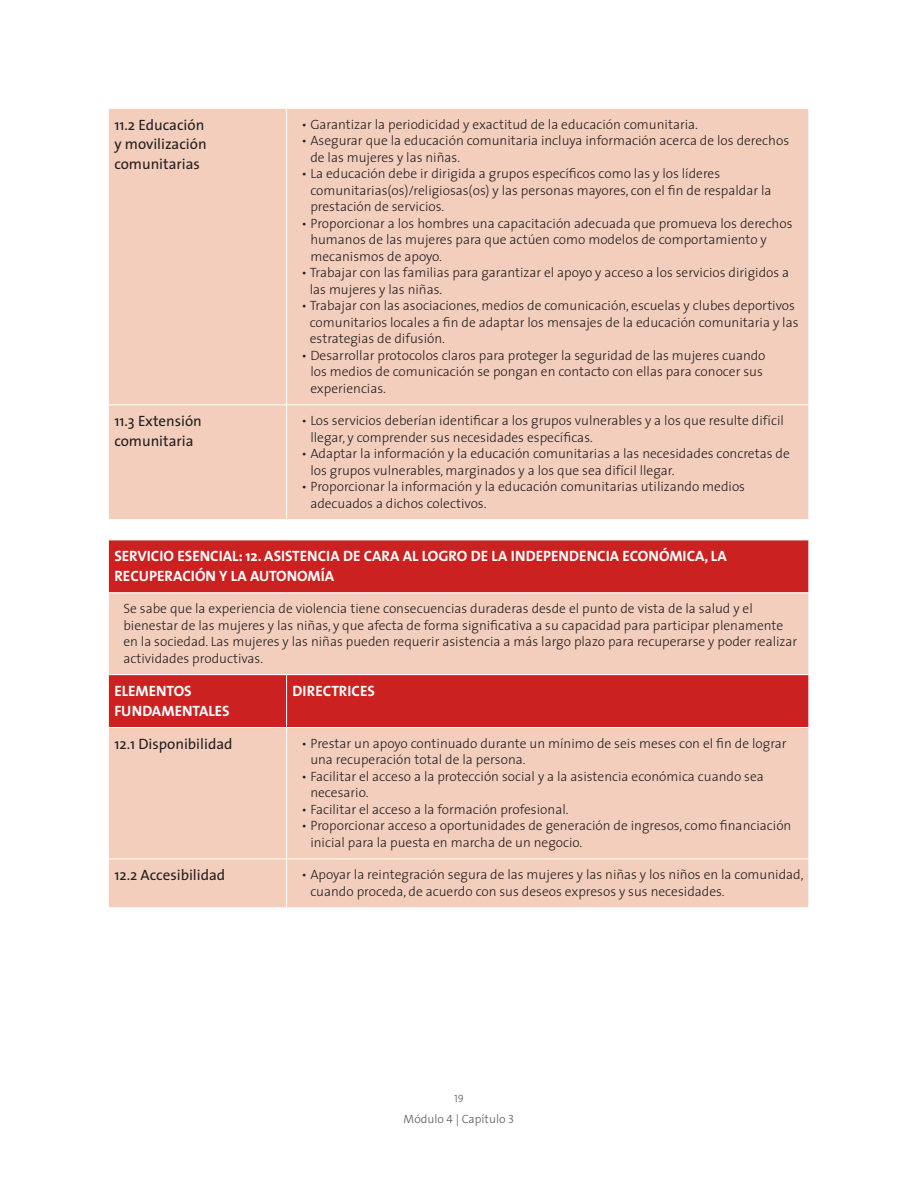
<style>
.page{position:relative;width:918px;height:1188px;background:#fff}
.page>*{position:absolute;margin:0;border:0;box-sizing:border-box;transform-origin:0 0}
.t1{font:700 15px/19.5px "The Sans";color:#fff}
.t2{font:15px/19.5px "The Sans";color:#231f20}
.t3{font:300 13.5px/16.5px "The Sans";color:#231f20}
.t4{font:300 12px "The Sans";color:#57585a}
.t5{font:10.5px "The Sans Light Caps";color:#57585a}
.s1{font-family:"The Sans Light Caps";font-weight:400}
</style>
<div class="page">
<div style="left:109px;top:109px;width:699px;height:410px;background:#f3cebd"></div>
<hr style="left:286px;top:109px;width:1px;height:295px;background:#fff">
<hr style="left:108px;top:404px;width:179px;height:1px;background:#fff">
<hr style="left:287px;top:404px;width:522px;height:1px;background:#fff">
<hr style="left:286px;top:405px;width:1px;height:114px;background:#fff">
<div style="left:109px;top:541px;width:699px;height:51px;background:#cb2221"></div>
<svg style="left:109px;top:593px;width:699px;height:314px;background:#ecb1a3"></svg>
<hr style="left:108px;top:674px;width:179px;height:1px;background:#fff">
<hr style="left:287px;top:674px;width:522px;height:1px;background:#fff">
<hr style="left:286px;top:675px;width:1px;height:52px;background:#fff">
<hr style="left:108px;top:727px;width:179px;height:1px;background:#fff">
<hr style="left:287px;top:727px;width:522px;height:1px;background:#fff">
<hr style="left:286px;top:728px;width:1px;height:131px;background:#fff">
<hr style="left:108px;top:859px;width:179px;height:1px;background:#fff">
<hr style="left:287px;top:859px;width:522px;height:1px;background:#fff">
<hr style="left:286px;top:859px;width:1px;height:48px;background:#fff">
<p class="t2" style="left:114px;top:115px;width:94px">11.2 Educación y movilización comunitarias</p>
<p class="t3" style="left:302px;top:116px;width:398px">• Garantizar la periodicidad y exactitud de la educación comunitaria.</p>
<p class="t3" style="left:310px;top:132px;width:480px;text-indent:-9px">• Asegurar que la educación comunitaria incluya información acerca de los derechos de las mujeres y las niñas.</p>
<p class="t3" style="left:310px;top:165px;width:463px;text-indent:-9px">• La educación debe ir dirigida a grupos específicos como las y los líderes comunitarias(os)/religiosas(os) y las personas mayores, con el fin de respaldar la prestación de servicios.</p>
<p class="t3" style="left:310px;top:215px;width:484px;text-indent:-9px">• Proporcionar a los hombres una capacitación adecuada que promueva los derechos humanos de las mujeres para que actúen como modelos de comportamiento y mecanismos de apoyo.</p>
<p class="t3" style="left:310px;top:264px;width:481px;text-indent:-8px">• Trabajar con las familias para garantizar el apoyo y acceso a los servicios dirigidos a las mujeres y las niñas.</p>
<p class="t3" style="left:310px;top:297px;width:490px;text-indent:-8px">• Trabajar con las asociaciones, medios de comunicación, escuelas y clubes deportivos comunitarios locales a fin de adaptar los mensajes de la educación comunitaria y las estrategias de difusión.</p>
<p class="t3" style="left:310px;top:347px;width:457px;text-indent:-9px">• Desarrollar protocolos claros para proteger la seguridad de las mujeres cuando los medios de comunicación se pongan en contacto con ellas para conocer sus experiencias.</p>
<p class="t2" style="left:114px;top:411px;width:89px">11.3 Extensión comunitaria</p>
<p class="t3" style="left:310px;top:412px;width:475px;text-indent:-9px">• Los servicios deberían identificar a los grupos vulnerables y a los que resulte difícil llegar, y comprender sus necesidades específicas.</p>
<p class="t3" style="left:310px;top:445px;width:481px;text-indent:-9px">• Adaptar la información y la educación comunitarias a las necesidades concretas de los grupos vulnerables, marginados y a los que sea difícil llegar.</p>
<p class="t3" style="left:310px;top:478px;width:436px;text-indent:-9px">• Proporcionar la información y la educación comunitarias utilizando medios adecuados a dichos colectivos.</p>
<p class="t1" style="left:114px;top:546px;width:614px">SERVICIO ESENCIAL: 12. ASISTENCIA DE CARA AL LOGRO DE LA INDEPENDENCIA ECONÓMICA, LA<br>RECUPERACIÓN Y LA AUTONOMÍA</p>
<p class="t3" style="left:123px;top:600px;width:675px">Se sabe que la experiencia de violencia tiene consecuencias duraderas desde el punto de vista de la salud y el bienestar de las mujeres y las niñas, y que afecta de forma significativa a su capacidad para participar plenamente en la sociedad. Las mujeres y las niñas pueden requerir asistencia a más largo plazo para recuperarse y poder realizar actividades productivas.</p>
<p class="t1" style="left:114px;top:681px;width:117px">ELEMENTOS<br>FUNDAMENTALES</p>
<p class="t1" style="left:293px;top:681px;width:84px">DIRECTRICES</p>
<p class="t2" style="left:114px;top:734px;width:120px">12.1 Disponibilidad</p>
<p class="t3" style="left:310px;top:735px;width:478px;text-indent:-9px">• Prestar un apoyo continuado durante un mínimo de seis meses con el fin de lograr una recuperación total de la persona.</p>
<p class="t3" style="left:310px;top:768px;width:455px;text-indent:-9px">• Facilitar el acceso a la protección social y a la asistencia económica cuando sea necesario.</p>
<p class="t3" style="left:302px;top:801px;width:269px">• Facilitar el acceso a la formación profesional.</p>
<p class="t3" style="left:310px;top:817px;width:483px;text-indent:-9px">• Proporcionar acceso a oportunidades de generación de ingresos, como financiación inicial para la puesta en marcha de un negocio.</p>
<p class="t2" style="left:114px;top:865px;width:112px">12.2 Accesibilidad</p>
<p class="t3" style="left:310px;top:866px;width:495px;text-indent:-9px">• Apoyar la reintegración segura de las mujeres y las niñas y los niños en la comunidad, cuando proceda, de acuerdo con sus deseos expresos y sus necesidades.</p>
<p class="t5" style="left:454px;top:1090px;width:11px">19</p>
<p class="t4" style="left:404px;top:1109px;width:112px">Módulo <span class="s1">4</span> | Capítulo <span class="s1">3</span></p>
</div>
